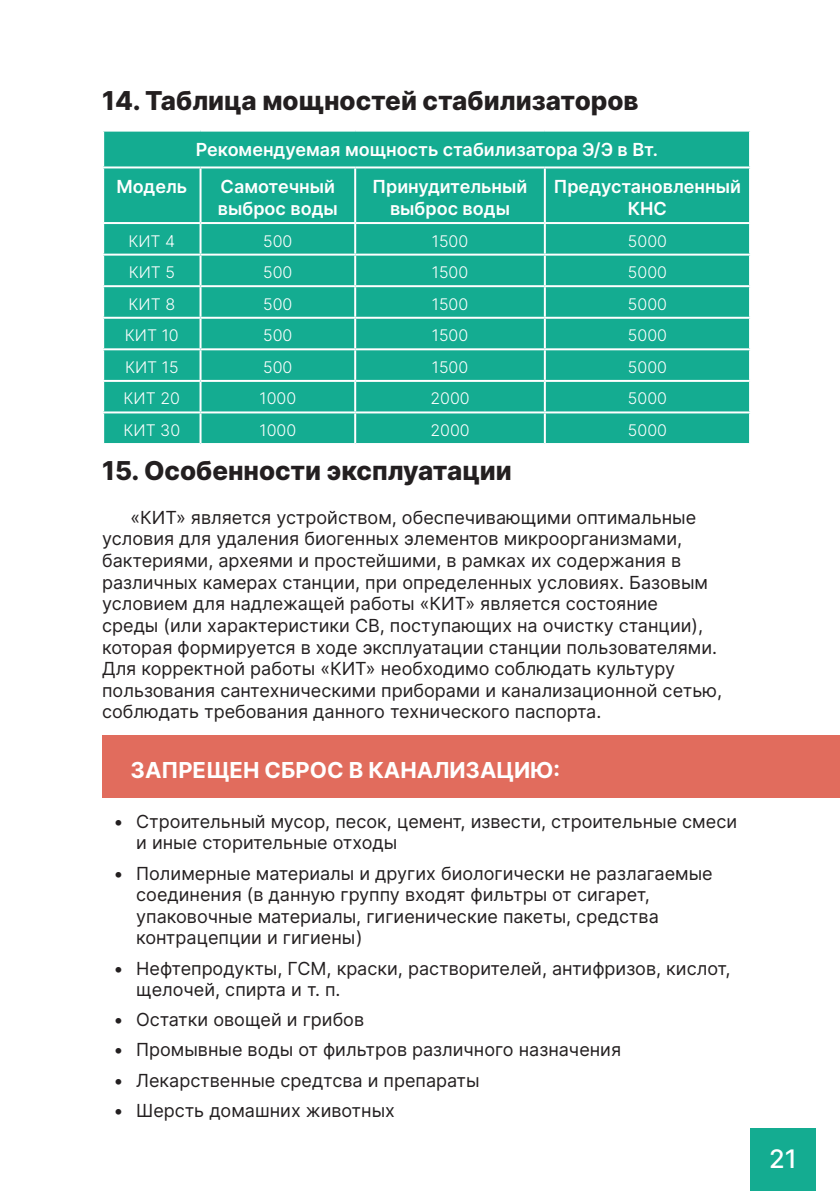
<style>
.page{position:relative;width:840px;height:1191px;background:#fff}
.page>*{position:absolute;margin:0;border:0;box-sizing:border-box;transform-origin:0 0}
.Абзац_1{font:800 26px "Inter";color:#231f20}
.t1{font:500 25.4px "Inter";color:#fff}
.Абзац_2{font:700 22px "Inter";color:#fff}
.Онсновной_текст{font:18px/21.6px "Inter";color:#231f20}
.Заголовок_таблицы{font:600 18px/21.6px "Inter";color:#fff;text-align:center}
.Текст_таблицы{font:300 16px "Inter";color:#fff}
</style>
<div class="page">
<div style="left:749px;top:1128px;width:66px;height:63px;background:#14ac91"></div>
<div style="left:102px;top:735px;width:737px;height:63px;background:#e16c5d"></div>
<div style="left:104px;top:132px;width:644px;height:311px;background:#14ac91"></div>
<hr style="left:102px;top:166px;width:98px;height:2px;background:#fff">
<hr style="left:200px;top:166px;width:155px;height:2px;background:#fff">
<hr style="left:199px;top:168px;width:2px;height:54px;background:#fff">
<hr style="left:355px;top:166px;width:189px;height:2px;background:#fff">
<hr style="left:354px;top:168px;width:2px;height:54px;background:#fff">
<hr style="left:544px;top:166px;width:206px;height:2px;background:#fff">
<hr style="left:543px;top:168px;width:2px;height:54px;background:#fff">
<hr style="left:102px;top:222px;width:98px;height:2px;background:#fff">
<hr style="left:200px;top:222px;width:155px;height:2px;background:#fff">
<hr style="left:199px;top:224px;width:2px;height:30px;background:#fff">
<hr style="left:355px;top:222px;width:189px;height:2px;background:#fff">
<hr style="left:354px;top:224px;width:2px;height:30px;background:#fff">
<hr style="left:544px;top:222px;width:206px;height:2px;background:#fff">
<hr style="left:543px;top:224px;width:2px;height:30px;background:#fff">
<hr style="left:102px;top:254px;width:98px;height:2px;background:#fff">
<hr style="left:200px;top:254px;width:155px;height:2px;background:#fff">
<hr style="left:199px;top:256px;width:2px;height:29px;background:#fff">
<hr style="left:355px;top:254px;width:189px;height:2px;background:#fff">
<hr style="left:354px;top:256px;width:2px;height:29px;background:#fff">
<hr style="left:544px;top:254px;width:206px;height:2px;background:#fff">
<hr style="left:543px;top:256px;width:2px;height:29px;background:#fff">
<hr style="left:102px;top:285px;width:98px;height:2px;background:#fff">
<hr style="left:200px;top:285px;width:155px;height:2px;background:#fff">
<hr style="left:199px;top:287px;width:2px;height:30px;background:#fff">
<hr style="left:355px;top:285px;width:189px;height:2px;background:#fff">
<hr style="left:354px;top:287px;width:2px;height:30px;background:#fff">
<hr style="left:544px;top:285px;width:206px;height:2px;background:#fff">
<hr style="left:543px;top:287px;width:2px;height:30px;background:#fff">
<hr style="left:102px;top:317px;width:98px;height:2px;background:#fff">
<hr style="left:200px;top:317px;width:155px;height:2px;background:#fff">
<hr style="left:199px;top:319px;width:2px;height:29px;background:#fff">
<hr style="left:355px;top:317px;width:189px;height:2px;background:#fff">
<hr style="left:354px;top:319px;width:2px;height:29px;background:#fff">
<hr style="left:544px;top:317px;width:206px;height:2px;background:#fff">
<hr style="left:543px;top:319px;width:2px;height:29px;background:#fff">
<hr style="left:102px;top:348px;width:98px;height:2px;background:#fff">
<hr style="left:200px;top:348px;width:155px;height:2px;background:#fff">
<hr style="left:199px;top:350px;width:2px;height:30px;background:#fff">
<hr style="left:355px;top:348px;width:189px;height:2px;background:#fff">
<hr style="left:354px;top:350px;width:2px;height:30px;background:#fff">
<hr style="left:544px;top:348px;width:206px;height:2px;background:#fff">
<hr style="left:543px;top:350px;width:2px;height:30px;background:#fff">
<hr style="left:102px;top:380px;width:98px;height:2px;background:#fff">
<hr style="left:200px;top:380px;width:155px;height:2px;background:#fff">
<hr style="left:199px;top:382px;width:2px;height:29px;background:#fff">
<hr style="left:355px;top:380px;width:189px;height:2px;background:#fff">
<hr style="left:354px;top:382px;width:2px;height:29px;background:#fff">
<hr style="left:544px;top:380px;width:206px;height:2px;background:#fff">
<hr style="left:543px;top:382px;width:2px;height:29px;background:#fff">
<hr style="left:102px;top:411px;width:98px;height:2px;background:#fff">
<hr style="left:200px;top:411px;width:155px;height:2px;background:#fff">
<hr style="left:199px;top:413px;width:2px;height:30px;background:#fff">
<hr style="left:355px;top:411px;width:189px;height:2px;background:#fff">
<hr style="left:354px;top:413px;width:2px;height:30px;background:#fff">
<hr style="left:544px;top:411px;width:206px;height:2px;background:#fff">
<hr style="left:543px;top:413px;width:2px;height:30px;background:#fff">
<p class="Абзац_1" style="left:102px;top:81px;width:537px">14. Таблица мощностей стабилизаторов</p>
<p class="Заголовок_таблицы" style="left:195px;top:138px;width:463px">Рекомендуемая мощность стабилизатора Э/Э в Вт.</p>
<p class="Заголовок_таблицы" style="left:116px;top:175px;width:72px">Модель</p>
<p class="Заголовок_таблицы" style="left:218px;top:175px;width:121px;text-align:left">Самотечный выброс воды</p>
<p class="Заголовок_таблицы" style="left:372px;top:175px;width:156px">Принудительный выброс воды</p>
<p class="Заголовок_таблицы" style="left:553px;top:175px;width:189px">Предустановленный<br>КНС</p>
<p class="Текст_таблицы" style="left:128px;top:229px;width:48px">КИТ 4</p>
<p class="Текст_таблицы" style="left:263px;top:229px;width:31px">500</p>
<p class="Текст_таблицы" style="left:431px;top:229px;width:38px">1500</p>
<p class="Текст_таблицы" style="left:627px;top:229px;width:41px">5000</p>
<p class="Текст_таблицы" style="left:129px;top:261px;width:48px">КИТ 5</p>
<p class="Текст_таблицы" style="left:263px;top:261px;width:31px">500</p>
<p class="Текст_таблицы" style="left:431px;top:261px;width:38px">1500</p>
<p class="Текст_таблицы" style="left:627px;top:261px;width:41px">5000</p>
<p class="Текст_таблицы" style="left:128px;top:292px;width:48px">КИТ 8</p>
<p class="Текст_таблицы" style="left:263px;top:292px;width:31px">500</p>
<p class="Текст_таблицы" style="left:431px;top:292px;width:38px">1500</p>
<p class="Текст_таблицы" style="left:627px;top:292px;width:41px">5000</p>
<p class="Текст_таблицы" style="left:125px;top:324px;width:55px">КИТ 10</p>
<p class="Текст_таблицы" style="left:263px;top:324px;width:31px">500</p>
<p class="Текст_таблицы" style="left:431px;top:324px;width:38px">1500</p>
<p class="Текст_таблицы" style="left:627px;top:324px;width:41px">5000</p>
<p class="Текст_таблицы" style="left:125px;top:356px;width:55px">КИТ 15</p>
<p class="Текст_таблицы" style="left:263px;top:356px;width:31px">500</p>
<p class="Текст_таблицы" style="left:431px;top:356px;width:38px">1500</p>
<p class="Текст_таблицы" style="left:627px;top:356px;width:41px">5000</p>
<p class="Текст_таблицы" style="left:123px;top:387px;width:58px">КИТ 20</p>
<p class="Текст_таблицы" style="left:259px;top:387px;width:38px">1000</p>
<p class="Текст_таблицы" style="left:430px;top:387px;width:41px">2000</p>
<p class="Текст_таблицы" style="left:627px;top:387px;width:41px">5000</p>
<p class="Текст_таблицы" style="left:123px;top:419px;width:58px">КИТ 30</p>
<p class="Текст_таблицы" style="left:259px;top:419px;width:38px">1000</p>
<p class="Текст_таблицы" style="left:430px;top:419px;width:41px">2000</p>
<p class="Текст_таблицы" style="left:627px;top:419px;width:41px">5000</p>
<p class="Абзац_1" style="left:102px;top:450px;width:411px">15. Особенности эксплуатации</p>
<p class="Онсновной_текст" style="left:102px;top:506px;width:621px;text-indent:28px">«КИТ» является устройством, обеспечивающими оптимальные условия для удаления биогенных элементов микроорганизмами, бактериями, археями и простейшими, в рамках их содержания в различных камерах станции, при определенных условиях. Базовым условием для надлежащей работы «КИТ» является состояние<br>среды (или характеристики СВ, поступающих на очистку станции), которая формируется в ходе эксплуатации станции пользователями.<br>Для корректной работы «КИТ» необходимо соблюдать культуру пользования сантехническими приборами и канализационной сетью, соблюдать требования данного технического паспорта.</p>
<p class="Абзац_2" style="left:130px;top:753px;width:431px">ЗАПРЕЩЕН СБРОС В КАНАЛИЗАЦИЮ:</p>
<p class="Онсновной_текст" style="left:136px;top:810px;width:602px;text-indent:-23px">• Строительный мусор, песок, цемент, извести, строительные смеси и иные сторительные отходы</p>
<p class="Онсновной_текст" style="left:136px;top:862px;width:577px;text-indent:-23px">• Полимерные материалы и других биологически не разлагаемые соединения (в данную группу входят фильтры от сигарет, упаковочные материалы, гигиенические пакеты, средства контрацепции и гигиены)</p>
<p class="Онсновной_текст" style="left:136px;top:956px;width:595px;text-indent:-23px">• Нефтепродукты, ГСМ, краски, растворителей, антифризов, кислот, щелочей, спирта и т. п.</p>
<p class="Онсновной_текст" style="left:113px;top:1008px;width:252px">• Остатки овощей и грибов</p>
<p class="Онсновной_текст" style="left:113px;top:1038px;width:509px">• Промывные воды от фильтров различного назначения</p>
<p class="Онсновной_текст" style="left:113px;top:1068px;width:367px">• Лекарственные средтсва и препараты</p>
<p class="Онсновной_текст" style="left:113px;top:1098px;width:283px">• Шерсть домашних животных</p>
<h2 class="t1" style="left:768px;top:1140px;width:29px">21</h2>
</div>
